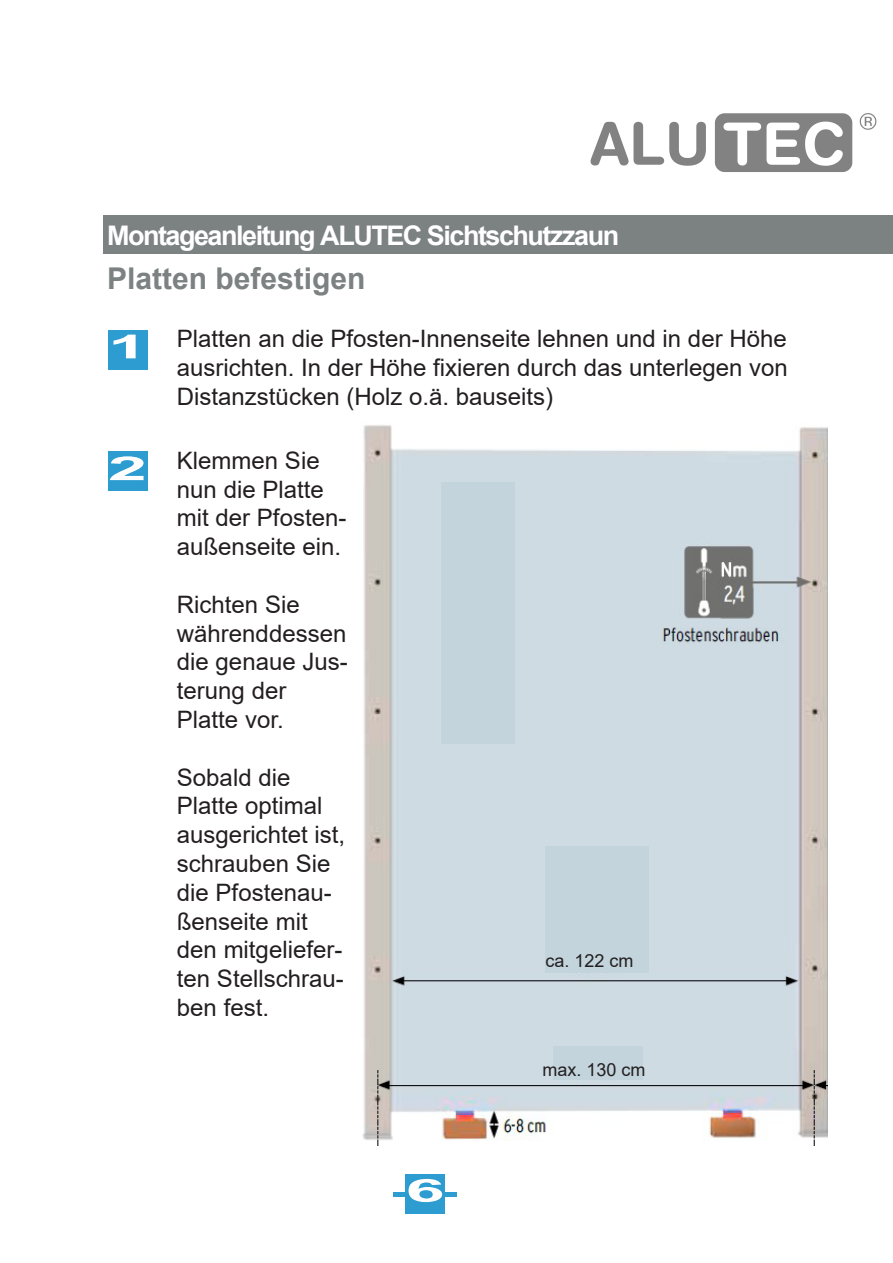
<style>
.page{position:relative;width:893px;height:1263px;background:#fff}
.page>*{position:absolute;margin:0;border:0;box-sizing:border-box;transform-origin:0 0}
.t1{font:700 33px "Arial";color:#fff;scale:2.13 1}
.t2{font:700 31.65px "Arial";color:#fff;scale:2.22 1}
.t3{font:700 30px "Arial";color:#7c8182}
.t4{font:700 27px "Arial";letter-spacing:-.055em;color:#fff}
.t5{font:24px/28.8px "Arial";color:#231f20}
.t6{font:18px "Arial";color:#231f20}
.s1{font-weight:700;font-size:33px;color:#fff}
</style>
<div class="page">
<img style="left:574px;top:113px;width:319px;height:103px">
<hr style="left:393px;top:1192px;width:64px;height:4px;background:#2c9cd1">
<div style="left:103px;top:216px;width:790px;height:38px;background:#7c8182"></div>
<div style="left:108px;top:330px;width:39px;height:39px;background:#2c9cd1"></div>
<div style="left:406px;top:1174px;width:39px;height:39px;background:#2c9cd1"></div>
<img style="left:362px;top:425px;width:466px;height:721px">
<div style="left:545px;top:847px;width:104px;height:126px;background:#c3d4dc"></div>
<div style="left:554px;top:1046px;width:89px;height:34px;background:#c3d4dc"></div>
<div style="left:441px;top:482px;width:74px;height:262px;background:#c3d4dc"></div>
<div style="left:108px;top:452px;width:39px;height:39px;background:#2c9cd1"></div>
<p class="t4" style="left:107px;top:216px;width:514px">Montageanleitung ALUTEC Sichtschutzzaun</p>
<p class="t3" style="left:107px;top:257px;width:260px">Platten befestigen</p>
<p class="t5" style="left:177px;top:324px;width:612px;text-align:justify">Platten an die Pfosten-Innenseite lehnen und in der Höhe ausrichten. In der Höhe fixieren durch das unterlegen von Distanzstücken (Holz o.ä. bauseits)</p>
<h1 class="t1" style="left:108px;top:323px;width:20px">1</h1>
<p class="t5" style="left:177px;top:446px;width:171px;text-indent:-69px"><span class="s1">2</span> Klemmen Sie nun die Platte mit der Pfosten&shy;außenseite ein.</p>
<p class="t5" style="left:177px;top:590px;width:172px">Richten Sie währenddessen die genaue Jus&shy;terung der<br>Platte vor.</p>
<p class="t5" style="left:177px;top:762px;width:170px">Sobald die<br>Platte optimal ausgerichtet ist, schrauben Sie die Pfostenau&shy;ßenseite mit den mitgeliefer&shy;ten Stellschrau&shy;ben fest.</p>
<h2 class="t2" style="left:406px;top:1168px;width:19px">6</h2>
<p class="t6" style="left:545px;top:948px;width:90px">ca. 122 cm</p>
<p class="t6" style="left:542px;top:1057px;width:105px">max. 130 cm</p>
</div>
